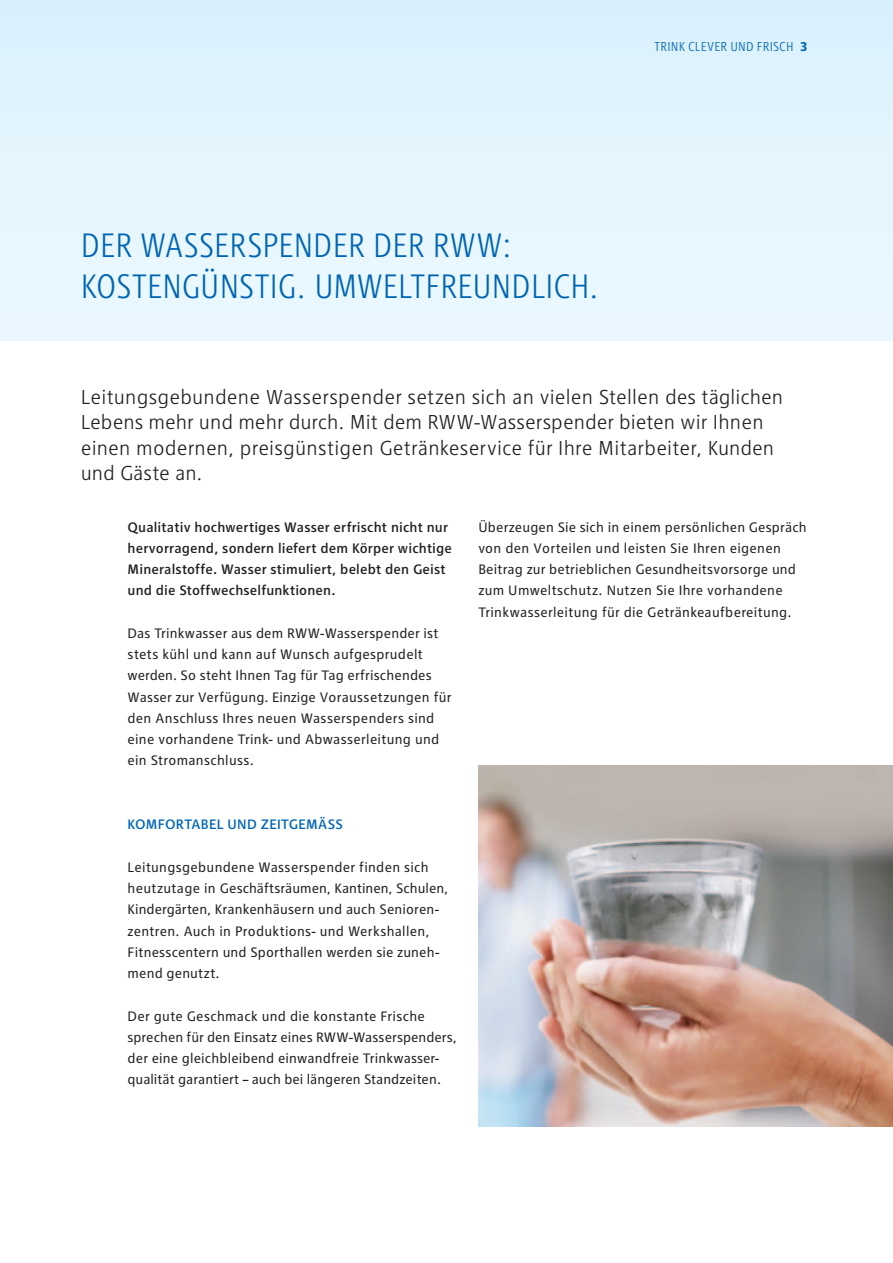
<style>
.page{position:relative;width:893px;height:1263px;background:#fff}
.page>*{position:absolute;margin:0;border:0;box-sizing:border-box;transform-origin:0 0}
.t1{font:300 condensed 35.25px/40.5px "RWE Headline";letter-spacing:.005em;color:#0066b3}
.t2{font:300 21px/25.5px "RWE Text";letter-spacing:.01em;color:#231f20}
.t3{font:14.25px/21.3px "RWE Text";letter-spacing:.015em;color:#231f20}
.t4{font:500 14.25px/21.3px "RWE Text";letter-spacing:.01em;color:#231f20}
.t5{font:500 14.25px "RWE Text";letter-spacing:.015em;color:#0066b3}
.t6{font:300 condensed 13.5px "RWE Text";letter-spacing:.015em;color:#0066b3}
.s1{font-weight:700;font-stretch:normal}
</style>
<div class="page">
<div style="left:0;top:0;width:893px;height:340px;background:#e5f5fd"></div>
<img style="left:478px;top:765px;width:415px;height:362px">
<p class="t6" style="left:654px;top:39px;width:155px">TRINK CLEVER UND FRISCH <span class="s1">3</span></p>
<h1 class="t1" style="left:81px;top:225px;width:375px">DER WASSERSPENDER DER RWW</h1>
<h1 class="t1" style="left:81px;top:225px;width:520px;text-indent:421px">:<br>KOSTENGÜNSTIG. UMWELTFREUNDLICH.</h1>
<p class="t2" style="left:81px;top:384px;width:704px">Leitungsgebundene Wasserspender setzen sich an vielen Stellen des täglichen Lebens mehr und mehr durch. Mit dem RWW-Wasserspender bieten wir Ihnen einen modernen, preisgünstigen Getränkeservice für Ihre Mitarbeiter, Kunden und Gäste an.</p>
<p class="t4" style="left:128px;top:516px;width:326px">Qualitativ hochwertiges Wasser erfrischt nicht nur hervorragend, sondern liefert dem Körper wichtige Mineralstoffe. Wasser stimuliert, belebt den Geist und die Stoffwechselfunktionen.</p>
<p class="t3" style="left:128px;top:622px;width:325px">Das Trinkwasser aus dem RWW-Wasserspender ist stets kühl und kann auf Wunsch aufgesprudelt werden. So steht Ihnen Tag für Tag erfrischendes Wasser zur Verfügung. Einzige Voraussetzungen für den Anschluss Ihres neuen Wasserspenders sind eine vorhandene Trink- und Abwasserleitung und ein Stromanschluss.</p>
<p class="t5" style="left:128px;top:816px;width:217px">komfortabel und zeitgemäSS</p>
<p class="t3" style="left:128px;top:856px;width:322px">Leitungsgebundene Wasserspender finden sich heutzutage in Geschäftsräumen, Kantinen, Schulen, Kindergärten, Krankenhäusern und auch Senioren&shy;zentren. Auch in Produktions- und Werkshallen, Fitnesscentern und Sporthallen werden sie zuneh&shy;mend genutzt.</p>
<p class="t3" style="left:128px;top:1005px;width:331px">Der gute Geschmack und die konstante Frische sprechen für den Einsatz eines RWW-Wasserspenders, der eine gleichbleibend einwandfreie Trinkwasser&shy;qualität garantiert – auch bei längeren Standzeiten.</p>
<p class="t3" style="left:478px;top:516px;width:330px">Überzeugen Sie sich in einem persönlichen Gespräch von den Vorteilen und leisten Sie Ihren eigenen Beitrag zur betrieblichen Gesundheitsvorsorge und zum Umweltschutz. Nutzen Sie Ihre vorhandene Trinkwasserleitung für die Getränkeaufbereitung.</p>
</div>
